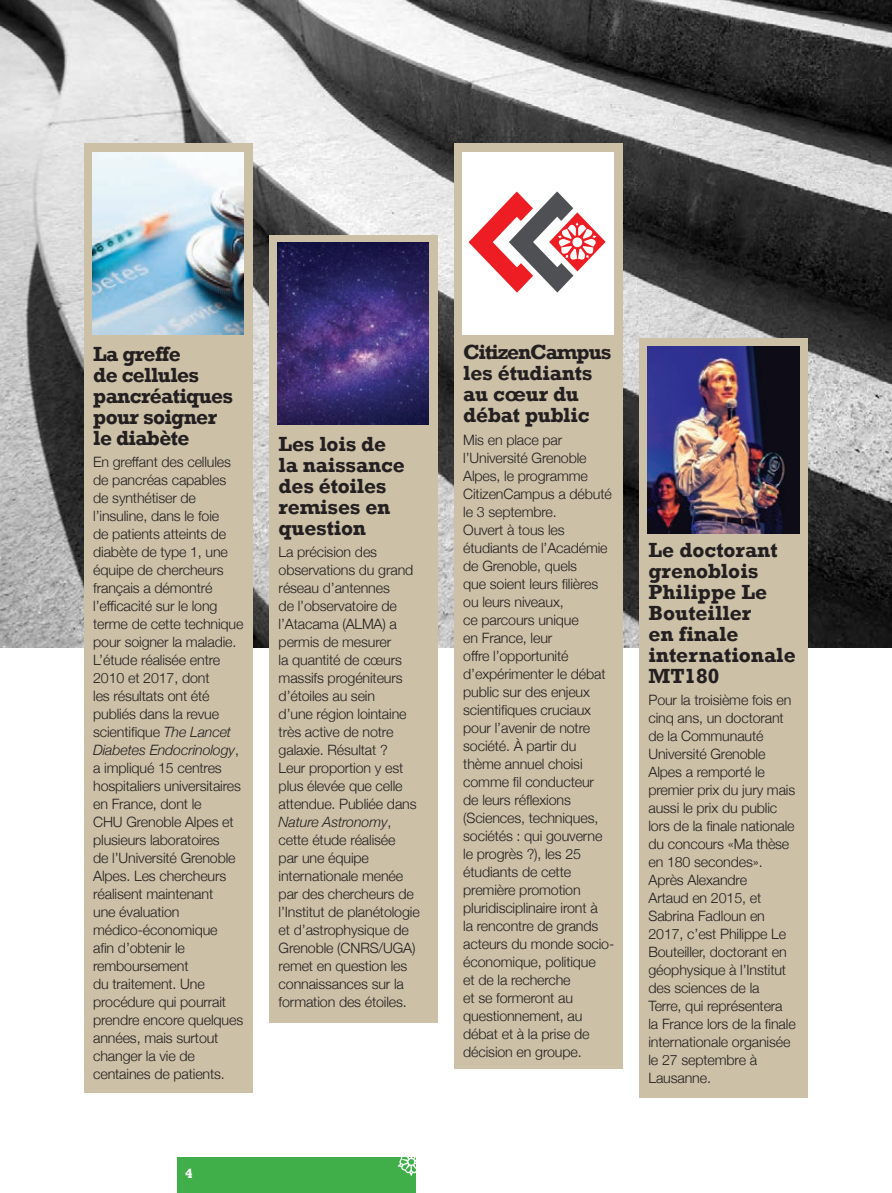
<style>
.page{position:relative;width:892px;height:1193px;background:#fff}
.page>*{position:absolute;margin:0;border:0;box-sizing:border-box;transform-origin:0 0}
.t1{font:700 21px/21px "Rockwell";letter-spacing:-.01em;color:#231f20}
.t2{font:700 21px/21px "Rockwell";letter-spacing:-.03em;color:#231f20}
.t3{font:300 14.25px/18px "Helvetica Neue";letter-spacing:-.01em;color:#231f20}
.t4{font:700 13.5px "Rockwell";color:#fff}
.s1{font-style:italic}
</style>
<div class="page">
<img style="left:0;top:0;width:892px;height:647px">
<div style="left:178px;top:1157px;width:238px;height:36px;background:#40ae49"></div>
<svg style="left:398px;top:1157px;width:18px;height:18px"></svg>
<div style="left:84px;top:144px;width:168px;height:949px;background:#ccc0a7"></div>
<img style="left:92px;top:152px;width:151px;height:183px">
<div style="left:454px;top:144px;width:168px;height:924px;background:#ccc0a7"></div>
<div style="left:462px;top:152px;width:151px;height:183px;background:#fff"></div>
<svg style="left:468px;top:191px;width:137px;height:102px"></svg>
<div style="left:639px;top:338px;width:168px;height:759px;background:#ccc0a7"></div>
<img style="left:647px;top:346px;width:152px;height:187px">
<div style="left:269px;top:235px;width:168px;height:787px;background:#ccc0a7"></div>
<img style="left:277px;top:242px;width:152px;height:183px">
<h1 class="t2" style="left:93px;top:343px;width:142px">La greffe<br>de cellules pancréatiques pour soigner le diabète</h1>
<p class="t3" style="left:93px;top:452px;width:152px">En greffant des cellules de pancréas capables de synthétiser de l’insuline, dans le foie<br>de patients atteints de diabète de type 1, une équipe de chercheurs français a démontré l’efficacité sur le long terme de cette technique pour soigner la maladie.<br>L’étude réalisée entre<br>2010 et 2017, dont<br>les résultats ont été publiés dans la revue scientifique <span class="s1">The Lancet<br>Diabetes Endocrinology</span>, a impliqué 15 centres hospitaliers universitaires en France, dont le<br>CHU Grenoble Alpes et plusieurs laboratoires<br>de l’Université Grenoble<br>Alpes. Les chercheurs réalisent maintenant<br>une évaluation médico-économique<br>afin d’obtenir le remboursement<br>du traitement. Une procédure qui pourrait prendre encore quelques années, mais surtout changer la vie de centaines de patients.</p>
<p class="t4" style="left:185px;top:1165px;width:9px">4</p>
<h1 class="t1" style="left:279px;top:433px;width:128px">Les lois de la naissance des étoiles remises en question</h1>
<p class="t3" style="left:279px;top:542px;width:143px">La précision des observations du grand réseau d’antennes<br>de l’observatoire de l’Atacama (ALMA) a permis de mesurer<br>la quantité de cœurs massifs progéniteurs d’étoiles au sein<br>d’une région lointaine très active de notre galaxie. Résultat ?<br>Leur proportion y est plus élevée que celle attendue. Publiée dans<br><span class="s1">Nature Astronomy</span>, cette étude réalisée<br>par une équipe internationale menée par des chercheurs de l’Institut de planétologie et d’astrophysique de<br>Grenoble (CNRS/UGA) remet en question les connaissances sur la formation des étoiles.</p>
<h1 class="t1" style="left:463px;top:341px;width:150px">CitizenCampus les étudiants au cœur du débat public</h1>
<p class="t3" style="left:463px;top:429px;width:153px">Mis en place par l’Université Grenoble<br>Alpes, le programme<br>CitizenCampus a débuté le 3 septembre.<br>Ouvert à tous les étudiants de l’Académie de Grenoble, quels<br>que soient leurs filières ou leurs niveaux,<br>ce parcours unique<br>en France, leur<br>offre l’opportunité d’expérimenter le débat public sur des enjeux scientifiques cruciaux pour l’avenir de notre société. À partir du thème annuel choisi comme fil conducteur<br>de leurs réflexions (Sciences, techniques, sociétés : qui gouverne le progrès ?), les 25 étudiants de cette première promotion pluridisciplinaire iront à<br>la rencontre de grands acteurs du monde socio&shy;économique, politique<br>et de la recherche<br>et se formeront au questionnement, au débat et à la prise de décision en groupe.</p>
<h1 class="t1" style="left:648px;top:539px;width:149px">Le doctorant grenoblois<br>Philippe Le<br>Bouteiller<br>en finale internationale<br>MT180</h1>
<p class="t3" style="left:648px;top:690px;width:149px">Pour la troisième fois en cinq ans, un doctorant de la Communauté<br>Université Grenoble<br>Alpes a remporté le premier prix du jury mais aussi le prix du public lors de la finale nationale du concours «Ma thèse en 180 secondes».<br>Après Alexandre<br>Artaud en 2015, et<br>Sabrina Fadloun en<br>2017, c’est Philippe Le<br>Bouteiller, doctorant en géophysique à l’Institut des sciences de la<br>Terre, qui représentera la France lors de la finale internationale organisée le 27 septembre à<br>Lausanne.</p>
</div>
